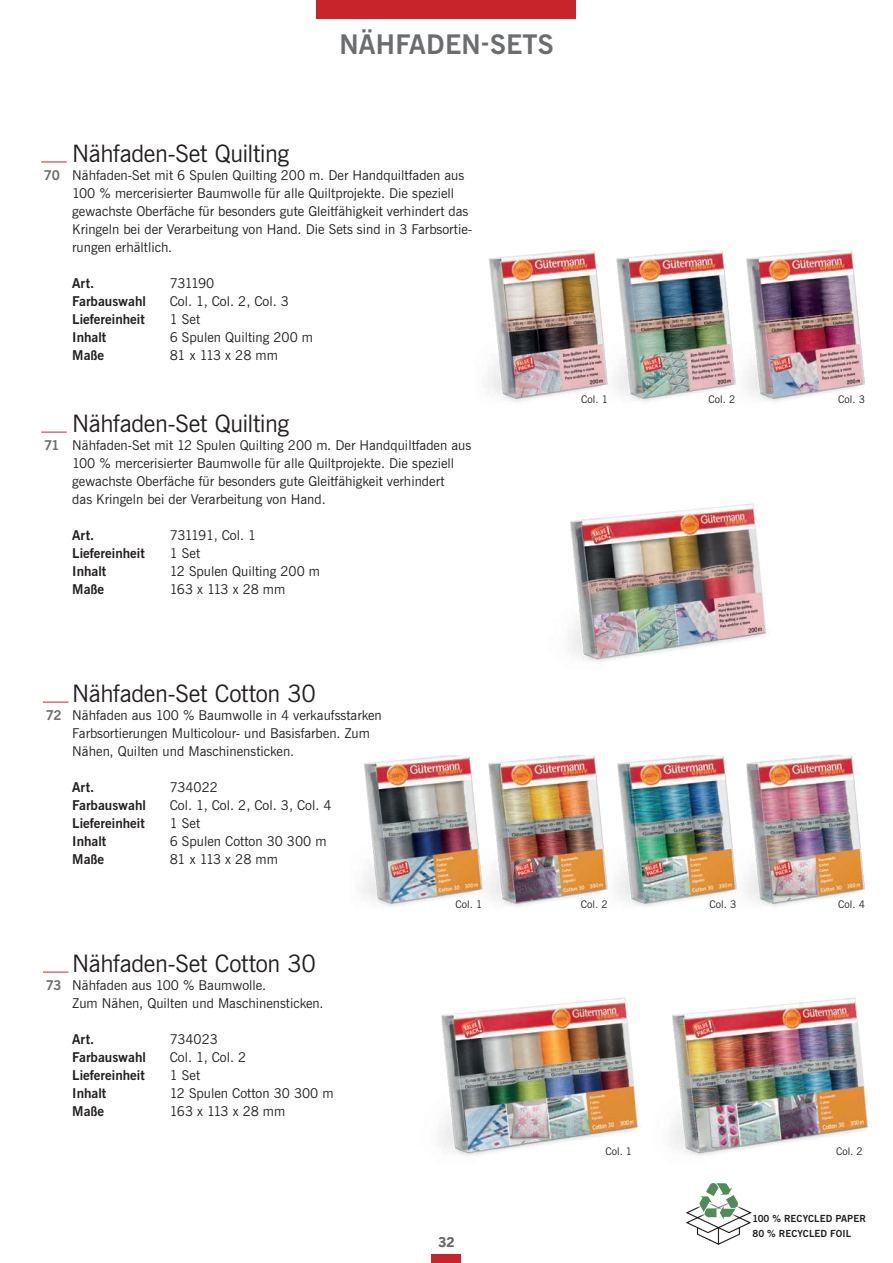
<style>
.page{position:relative;width:893px;height:1263px;background:#fff}
.page>*{position:absolute;margin:0;border:0;box-sizing:border-box;transform-origin:0 0}
.t1{font:700 27px "News Gothic";letter-spacing:.01em;color:#6c6d70}
.t2{font:24px "News Gothic";letter-spacing:-.015em;color:#231f20}
.t3{font:13.5px/18px "News Gothic";color:#231f20}
.t4{font:700 13.5px "News Gothic";color:#231f20}
.t5{font:13.5px "News Gothic";letter-spacing:-.035em;color:#231f20}
.t6{font:13.5px "News Gothic";letter-spacing:-.04em;color:#231f20}
.t7{font:700 13.5px "News Gothic";letter-spacing:-.03em;color:#6c6d70}
.t8{font:10.5px "News Gothic";color:#231f20}
.t9{font:700 9.75px/15px "News Gothic";letter-spacing:.01em;color:#231f20}
</style>
<div class="page">
<div style="left:432px;top:1254px;width:29px;height:9px;background:#c8242b"></div>
<div style="left:317px;top:0;width:259px;height:19px;background:#c8242b"></div>
<svg style="left:686px;top:1183px;width:66px;height:62px"></svg>
<img style="left:440px;top:997px;width:199px;height:159px">
<img style="left:569px;top:503px;width:198px;height:159px">
<img style="left:671px;top:997px;width:198px;height:159px">
<img style="left:362px;top:755px;width:116px;height:152px">
<img style="left:487px;top:250px;width:119px;height:152px">
<img style="left:478px;top:755px;width:129px;height:152px">
<img style="left:606px;top:250px;width:130px;height:152px">
<img style="left:607px;top:755px;width:129px;height:152px">
<img style="left:745px;top:250px;width:120px;height:152px">
<img style="left:736px;top:755px;width:129px;height:152px">
<svg style="left:41px;top:432px;width:26px;height:1px"></svg>
<svg style="left:41px;top:162px;width:26px;height:1px"></svg>
<svg style="left:43px;top:702px;width:25px;height:1px"></svg>
<svg style="left:43px;top:972px;width:25px;height:1px"></svg>
<h1 class="t1" style="left:339px;top:26px;width:216px">NÄHFADEN-SETS</h1>
<h2 class="t2" style="left:72px;top:138px;width:218px">Nähfaden-Set Quilting</h2>
<p class="t7" style="left:44px;top:166px;width:18px">70</p>
<p class="t3" style="left:72px;top:167px;width:402px">Nähfaden-Set mit 6 Spulen Quilting 200 m. Der Handquiltfaden aus 100 % mercerisierter Baumwolle für alle Quiltprojekte. Die speziell gewachste Oberfäche für besonders gute Gleitfähigkeit verhindert das Kringeln bei der Verarbeitung von Hand. Die Sets sind in 3 Farbsortie&shy;rungen erhältlich.</p>
<p class="t4" style="left:72px;top:274px;width:23px">Art.</p>
<p class="t3" style="left:170px;top:274px;width:46px">731190</p>
<p class="t4" style="left:72px;top:292px;width:75px">Farbauswahl</p>
<p class="t3" style="left:170px;top:292px;width:121px">Col. 1, Col. 2, Col. 3</p>
<p class="t4" style="left:72px;top:310px;width:74px">Liefereinheit</p>
<p class="t3" style="left:170px;top:310px;width:32px">1 Set</p>
<p class="t4" style="left:72px;top:328px;width:36px">Inhalt</p>
<p class="t3" style="left:170px;top:328px;width:145px">6 Spulen Quilting 200 m</p>
<p class="t4" style="left:72px;top:346px;width:34px">Maße</p>
<p class="t3" style="left:170px;top:346px;width:110px">81 x 113 x 28 mm</p>
<p class="t8" style="left:581px;top:392px;width:28px">Col. 1</p>
<p class="t8" style="left:709px;top:392px;width:28px">Col. 2</p>
<p class="t8" style="left:838px;top:392px;width:28px">Col. 3</p>
<h2 class="t2" style="left:72px;top:408px;width:218px">Nähfaden-Set Quilting</h2>
<p class="t7" style="left:44px;top:436px;width:17px">71</p>
<p class="t3" style="left:72px;top:437px;width:401px">Nähfaden-Set mit 12 Spulen Quilting 200 m. Der Handquiltfaden aus 100 % mercerisierter Baumwolle für alle Quiltprojekte. Die speziell gewachste Oberfäche für besonders gute Gleitfähigkeit verhindert<br>das Kringeln bei der Verarbeitung von Hand.</p>
<p class="t4" style="left:72px;top:526px;width:23px">Art.</p>
<p class="t6" style="left:170px;top:526px;width:88px">731191, Col. 1</p>
<p class="t4" style="left:72px;top:544px;width:74px">Liefereinheit</p>
<p class="t3" style="left:170px;top:545px;width:32px">1 Set</p>
<p class="t4" style="left:72px;top:562px;width:36px">Inhalt</p>
<p class="t3" style="left:170px;top:563px;width:152px">12 Spulen Quilting 200 m</p>
<p class="t4" style="left:72px;top:580px;width:34px">Maße</p>
<p class="t5" style="left:170px;top:580px;width:117px">163 x 113 x 28 mm</p>
<h2 class="t2" style="left:72px;top:678px;width:245px">Nähfaden-Set Cotton 30</h2>
<p class="t7" style="left:46px;top:706px;width:17px">72</p>
<p class="t3" style="left:72px;top:707px;width:311px">Nähfaden aus 100 % Baumwolle in 4 verkaufsstarken<br>Farbsortierungen Multicolour- und Basisfarben. Zum<br>Nähen, Quilten und Maschinensticken.</p>
<p class="t4" style="left:72px;top:778px;width:23px">Art.</p>
<p class="t3" style="left:170px;top:779px;width:50px">734022</p>
<p class="t4" style="left:72px;top:796px;width:75px">Farbauswahl</p>
<p class="t3" style="left:170px;top:797px;width:163px">Col. 1, Col. 2, Col. 3, Col. 4</p>
<p class="t4" style="left:72px;top:814px;width:74px">Liefereinheit</p>
<p class="t3" style="left:170px;top:815px;width:32px">1 Set</p>
<p class="t4" style="left:72px;top:832px;width:36px">Inhalt</p>
<p class="t3" style="left:170px;top:833px;width:158px">6 Spulen Cotton 30 300 m</p>
<p class="t4" style="left:72px;top:850px;width:34px">Maße</p>
<p class="t3" style="left:170px;top:851px;width:110px">81 x 113 x 28 mm</p>
<p class="t8" style="left:456px;top:897px;width:28px">Col. 1</p>
<p class="t8" style="left:581px;top:897px;width:28px">Col. 2</p>
<p class="t8" style="left:710px;top:897px;width:28px">Col. 3</p>
<p class="t8" style="left:838px;top:897px;width:28px">Col. 4</p>
<h2 class="t2" style="left:72px;top:948px;width:245px">Nähfaden-Set Cotton 30</h2>
<p class="t7" style="left:46px;top:976px;width:17px">73</p>
<p class="t3" style="left:72px;top:977px;width:253px">Nähfaden aus 100 % Baumwolle.<br>Zum Nähen, Quilten und Maschinensticken.</p>
<p class="t4" style="left:72px;top:1030px;width:23px">Art.</p>
<p class="t3" style="left:170px;top:1031px;width:50px">734023</p>
<p class="t4" style="left:72px;top:1048px;width:75px">Farbauswahl</p>
<p class="t3" style="left:170px;top:1049px;width:78px">Col. 1, Col. 2</p>
<p class="t4" style="left:72px;top:1066px;width:74px">Liefereinheit</p>
<p class="t3" style="left:170px;top:1067px;width:32px">1 Set</p>
<p class="t4" style="left:72px;top:1084px;width:36px">Inhalt</p>
<p class="t3" style="left:170px;top:1085px;width:165px">12 Spulen Cotton 30 300 m</p>
<p class="t4" style="left:72px;top:1102px;width:34px">Maße</p>
<p class="t5" style="left:170px;top:1102px;width:117px">163 x 113 x 28 mm</p>
<p class="t8" style="left:605px;top:1144px;width:28px">Col. 1</p>
<p class="t8" style="left:836px;top:1144px;width:28px">Col. 2</p>
<p class="t7" style="left:438px;top:1233px;width:18px">32</p>
<p class="t9" style="left:752px;top:1211px;width:115px">100 % RECYCLED PAPER<br>80 % RECYCLED FOIL</p>
</div>
